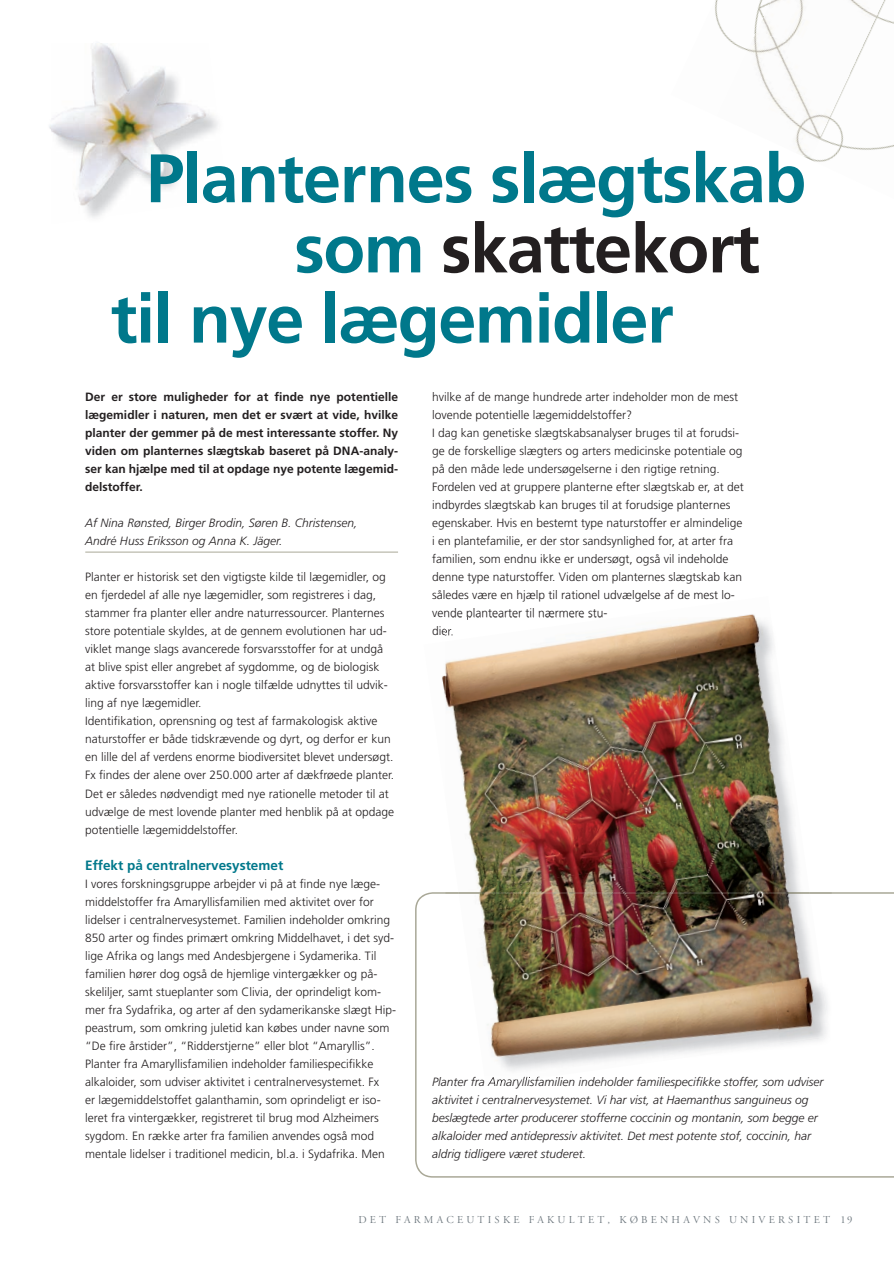
<style>
.page{position:relative;width:894px;height:1264px;background:#fff}
.page>*{position:absolute;margin:0;border:0;box-sizing:border-box;transform-origin:0 0}
.t1{font:700 68.4px "Frutiger LT Std";letter-spacing:-.02em;color:#00788b}
.t2{font:700 68.4px "Frutiger LT Std";letter-spacing:-.02em;color:#231f20}
.t3{font:700 13.5px "Frutiger LT Std";color:#00788b}
.t4{font:300 12px/18px "Frutiger LT Std";color:#231f20}
.t5{font:italic 300 12px/18px "Frutiger LT Std";color:#231f20}
.t6{font:700 12px/18px "Frutiger LT Std";color:#231f20;text-align:justify}
.t7{font:10.5px "Adobe Garamond Titling";letter-spacing:.31em;color:#6a747b}
.s1{color:#00788b}
</style>
<div class="page">
<img style="left:51px;top:44px;width:129px;height:174px">
<img style="left:180px;top:103px;width:38px;height:43px">
<svg style="left:415px;top:892px;width:478px;height:285px"></svg>
<img style="left:775px;top:0;width:29px;height:30px">
<img style="left:809px;top:0;width:84px;height:162px">
<img style="left:715px;top:0;width:60px;height:30px">
<img style="left:855px;top:82px;width:38px;height:80px">
<img style="left:721px;top:30px;width:129px;height:129px">
<hr style="left:85px;top:551px;width:313px;height:1px;background:#a9a897">
<img style="left:445px;top:893px;width:13px;height:182px">
<svg style="left:445px;top:892px;width:13px;height:1px"></svg>
<img style="left:781px;top:893px;width:50px;height:182px">
<svg style="left:809px;top:892px;width:22px;height:1px"></svg>
<img style="left:737px;top:614px;width:18px;height:3px">
<img style="left:442px;top:675px;width:3px;height:20px">
<img style="left:484px;top:1075px;width:75px;height:1px">
<img style="left:484px;top:1076px;width:66px;height:9px">
<img style="left:445px;top:617px;width:225px;height:239px">
<img style="left:670px;top:617px;width:130px;height:275px">
<img style="left:474px;top:856px;width:235px;height:36px">
<img style="left:458px;top:893px;width:323px;height:182px">
<img style="left:759px;top:893px;width:70px;height:151px">
<img style="left:458px;top:892px;width:351px;height:1px">
<h1 class="t1" style="left:146px;top:138px;width:661px">Planternes slægtskab</h1>
<h1 class="t2" style="left:294px;top:208px;width:467px"><span class="s1">som</span> skattekort</h1>
<h1 class="t1" style="left:111px;top:278px;width:564px">til nye lægemidler</h1>
<p class="t6" style="left:85px;top:388px;width:314px">Der er store muligheder for at finde nye potentielle lægemidler i naturen, men det er svært at vide, hvilke planter der gemmer på de mest interessante stoffer. Ny viden om planternes slægtskab baseret på DNA-analy&shy;ser kan hjælpe med til at opdage nye potente lægemid&shy;delstoffer.</p>
<p class="t5" style="left:85px;top:514px;width:274px">Af Nina Rønsted, Birger Brodin, Søren B. Christensen,<br>André Huss Eriksson og Anna K. Jäger.</p>
<p class="t4" style="left:85px;top:568px;width:310px">Planter er historisk set den vigtigste kilde til lægemidler, og en fjerdedel af alle nye lægemidler, som registreres i dag, stammer fra planter eller andre naturressourcer. Planternes store potentiale skyldes, at de gennem evolutionen har ud&shy;viklet mange slags avancerede forsvarsstoffer for at undgå at blive spist eller angrebet af sygdomme, og de biologisk aktive forsvarsstoffer kan i nogle tilfælde udnyttes til udvik&shy;ling af nye lægemidler.<br>Identifikation, oprensning og test af farmakologisk aktive naturstoffer er både tidskrævende og dyrt, og derfor er kun en lille del af verdens enorme biodiversitet blevet undersøgt.<br>Fx findes der alene over 250.000 arter af dækfrøede planter.<br>Det er således nødvendigt med nye rationelle metoder til at udvælge de mest lovende planter med henblik på at opdage potentielle lægemiddelstoffer.</p>
<p class="t3" style="left:85px;top:856px;width:199px">Effekt på centralnervesystemet</p>
<p class="t4" style="left:85px;top:874px;width:312px">I vores forskningsgruppe arbejder vi på at finde nye læge&shy;middelstoffer fra Amaryllisfamilien med aktivitet over for lidelser i centralnervesystemet. Familien indeholder omkring 850 arter og findes primært omkring Middelhavet, i det syd&shy;lige Afrika og langs med Andesbjergene i Sydamerika. Til familien hører dog også de hjemlige vintergækker og på&shy;skeliljer, samt stueplanter som Clivia, der oprindeligt kom&shy;mer fra Sydafrika, og arter af den sydamerikanske slægt Hip&shy;peastrum, som omkring juletid kan købes under navne som “De fire årstider”, “Ridderstjerne” eller blot “Amaryllis”.<br>Planter fra Amaryllisfamilien indeholder familiespecifikke alkaloider, som udviser aktivitet i centralnervesystemet. Fx<br>er lægemiddelstoffet galanthamin, som oprindeligt er iso&shy;leret fra vintergækker, registreret til brug mod Alzheimers sygdom. En række arter fra familien anvendes også mod mentale lidelser i traditionel medicin, bl.a. i Sydafrika. Men</p>
<p class="t4" style="left:432px;top:388px;width:313px">hvilke af de mange hundrede arter indeholder mon de mest lovende potentielle lægemiddelstoffer?<br>I dag kan genetiske slægtskabsanalyser bruges til at forudsi&shy;ge de forskellige slægters og arters medicinske potentiale og på den måde lede undersøgelserne i den rigtige retning.<br>Fordelen ved at gruppere planterne efter slægtskab er, at det indbyrdes slægtskab kan bruges til at forudsige planternes egenskaber. Hvis en bestemt type naturstoffer er almindelige i en plantefamilie, er der stor sandsynlighed for, at arter fra familien, som endnu ikke er undersøgt, også vil indeholde denne type naturstoffer. Viden om planternes slægtskab kan således være en hjælp til rationel udvælgelse af de mest lo&shy;vende plantearter til nærmere stu-<br>dier.</p>
<p class="t5" style="left:432px;top:1072px;width:393px">Planter fra Amaryllisfamilien indeholder familiespecifikke stoffer, som udviser aktivitet i centralnervesystemet. Vi har vist, at Haemanthus sanguineus og beslægtede arter producerer stofferne coccinin og montanin, som begge er alkaloider med antidepressiv aktivitet. Det mest potente stof, coccinin, har aldrig tidligere været studeret.</p>
<p class="t7" style="left:358px;top:1212px;width:495px">DET FARMACEUTISKE FAKULTET, KØBENHAVNS UNIVERSITET 19</p>
</div>
